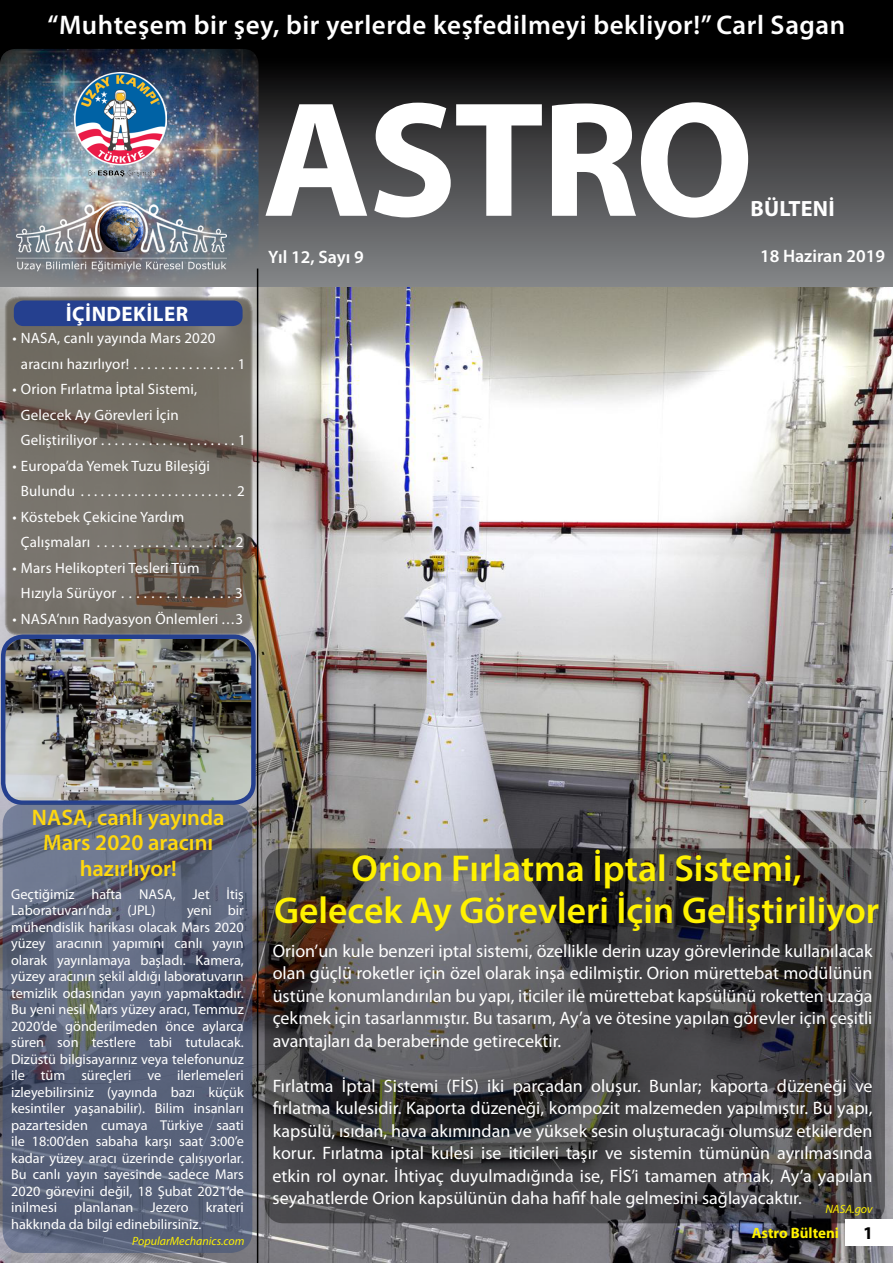
<style>
.page{position:relative;width:893px;height:1263px;background:#fff}
.page>*{position:absolute;margin:0;border:0;box-sizing:border-box;transform-origin:0 0}
.t1{font:700 165.45px "Myriad Pro";letter-spacing:-.02em;color:#fff}
.t2{font:600 37.5px/42px "Myriad Pro";color:#fff200;text-align:center}
.t3{font:600 27px "Myriad Pro";letter-spacing:.02em;color:#fff}
.t4{font:600 22.5px/25.5px "Myriad Pro";color:#fed70e;text-align:center}
.t5{font:700 22.2px "Myriad Pro";letter-spacing:.01em;color:#fff}
.t6{font:700 21px "Myriad Pro";letter-spacing:.02em;color:#fff}
.t7{font:18px/22.5px "Myriad Pro";color:#fff;text-align:justify}
.t8{font:600 18px "Myriad Pro";color:#fff}
.t9{font:700 18px "Myriad Pro";color:#000}
.t10{font:15px/25.5px "Myriad Pro";letter-spacing:.01em;color:#fff}
.t11{font:700 15px "Myriad Pro";color:#fff200}
.t12{font:14.25px/16.5px "Myriad Pro";color:#fff}
.t13{font:italic 12px "Myriad Pro";color:#fff200}
</style>
<div class="page">
<div style="left:0;top:49px;width:893px;height:239px;background:linear-gradient(to bottom,#020102,#898b8e)"></div>
<img style="left:0;top:288px;width:893px;height:975px">
<hr style="left:257px;top:269px;width:1px;height:994px;background:#000">
<svg style="left:2px;top:294px;width:253px;height:343px;background:#756f67"></svg>
<div style="left:0;top:0;width:893px;height:49px;background:#000"></div>
<img style="left:0;top:49px;width:259px;height:236px">
<div style="left:14px;top:300px;width:229px;height:26px;background:#25408f;border-radius:10px"></div>
<img style="left:74px;top:72px;width:93px;height:106px">
<img style="left:16px;top:195px;width:211px;height:78px">
<svg style="left:265px;top:848px;width:620px;height:375px;background:#494849"></svg>
<img style="left:3px;top:637px;width:250px;height:166px">
<div style="left:1px;top:634px;width:255px;height:171px;border:4px solid #25408f;border-radius:20px"></div>
<div style="left:846px;top:1219px;width:47px;height:26px;background:#fff"></div>
<svg style="left:3px;top:803px;width:249px;height:450px;background:#5b647b"></svg>
<h3 class="t3" style="left:48px;top:8px;width:799px">“Muhteşem bir şey, bir yerlerde keşfedilmeyi bekliyor!” Carl Sagan</h3>
<h1 class="t1" style="left:262px;top:52px;width:493px">ASTRO</h1>
<p class="t5" style="left:750px;top:194px;width:86px">BÜLTENİ</p>
<p class="t6" style="left:66px;top:300px;width:124px">İÇİNDEKİLER</p>
<p class="t10" style="left:21px;top:325px;width:226px;text-indent:-9px">• NASA, canlı yayında Mars 2020 aracınıhazırlıyor!...............1</p>
<p class="t10" style="left:21px;top:376px;width:226px;text-indent:-9px">• Orion Fırlatma İptal Sistemi,<br>Gelecek Ay Görevleri İçin<br>Geliştiriliyor....................1</p>
<p class="t10" style="left:21px;top:453px;width:225px;text-indent:-9px">• Europa’da Yemek Tuzu Bileşiği<br>Bulundu ....................... 2</p>
<p class="t10" style="left:21px;top:504px;width:224px;text-indent:-9px">• Köstebek Çekicine Yardım<br>Çalışmaları ...................2</p>
<p class="t10" style="left:21px;top:555px;width:223px;text-indent:-9px">• Mars Helikopteri Tesleri Tüm<br>HızıylaSürüyor...............3</p>
<p class="t10" style="left:12px;top:606px;width:232px">• NASA’nın Radyasyon Önlemleri ...3</p>
<p class="t8" style="left:268px;top:246px;width:97px">Yıl 12, Sayı 9</p>
<p class="t8" style="left:760px;top:245px;width:126px">18 Haziran 2019</p>
<p class="t4" style="left:32px;top:804px;width:194px">NASA, canlı yayında<br>Mars 2020 aracını hazırlıyor!</p>
<p class="t12" style="left:11px;top:885px;width:234px">Geçtiğimiz hafta NASA, Jet İtiş<br>Laboratuvarı’nda (JPL)</p>
<p class="t12" style="left:11px;top:902px;width:234px;text-align:justify;text-indent:176px">yeni bir mühendislik harikası olacak Mars 2020 yüzey aracının yapımını canlı yayın olarak yayınlamaya başladı. Kamera, yüzey aracının şekil aldığı laboratuvarın temizlik odasından yayın yapmaktadır.<br>Bu yeni nesil Mars yüzey aracı, Temmuz 2020’de gönderilmeden önce aylarca süren son testlere tabi tutulacak.<br>Dizüstü bilgisayarınız veya telefonunuz ile tüm süreçleri ve ilerlemeleri izleyebilirsiniz (yayında bazı küçük kesintiler yaşanabilir). Bilim insanları pazartesiden cumaya Türkiye saati ile 18:00’den sabaha karşı saat 3:00’e kadar yüzey aracı üzerinde çalışıyorlar.<br>Bu canlı yayın sayesinde sadece Mars 2020 görevini değil, 18 Şubat 2021’de inilmesi planlanan Jezero krateri hakkında da bilgi edinebilirsiniz.</p>
<p class="t13" style="left:132px;top:1233px;width:114px">PopularMechanics.com</p>
<h2 class="t2" style="left:274px;top:847px;width:607px">Orion Fırlatma İptal Sistemi,<br>Gelecek Ay Görevleri İçin Geliştiriliyor</h2>
<p class="t7" style="left:273px;top:939px;width:601px">Orion’un kule benzeri iptal sistemi, özellikle derin uzay görevlerinde kullanılacak olan güçlü roketler için özel olarak inşa edilmiştir. Orion mürettebat modülünün üstüne konumlandırılan bu yapı, iticiler ile mürettebat kapsülünü roketten uzağa çekmek için tasarlanmıştır. Bu tasarım, Ay’a ve ötesine yapılan görevler için çeşitli avantajları da beraberinde getirecektir.</p>
<p class="t7" style="left:273px;top:1074px;width:601px">Fırlatma İptal Sistemi (FİS) iki parçadan oluşur. Bunlar; kaporta düzeneği ve fırlatma kulesidir. Kaporta düzeneği, kompozit malzemeden yapılmıştır. Bu yapı, kapsülü, ısıdan, hava akımından ve yüksek sesin oluşturacağı olumsuz etkilerden korur. Fırlatma iptal kulesi ise iticileri taşır ve sistemin tümünün ayrılmasında etkin rol oynar. İhtiyaç duyulmadığında ise, FİS’i tamamen atmak, Ay’a yapılan seyahatlerde Orion kapsülünün daha hafif hale gelmesini sağlayacaktır.</p>
<p class="t9" style="left:863px;top:1221px;width:11px">1</p>
<p class="t13" style="left:825px;top:1202px;width:49px">NASA.gov</p>
<p class="t11" style="left:752px;top:1223px;width:89px">Astro Bülteni</p>
</div>
